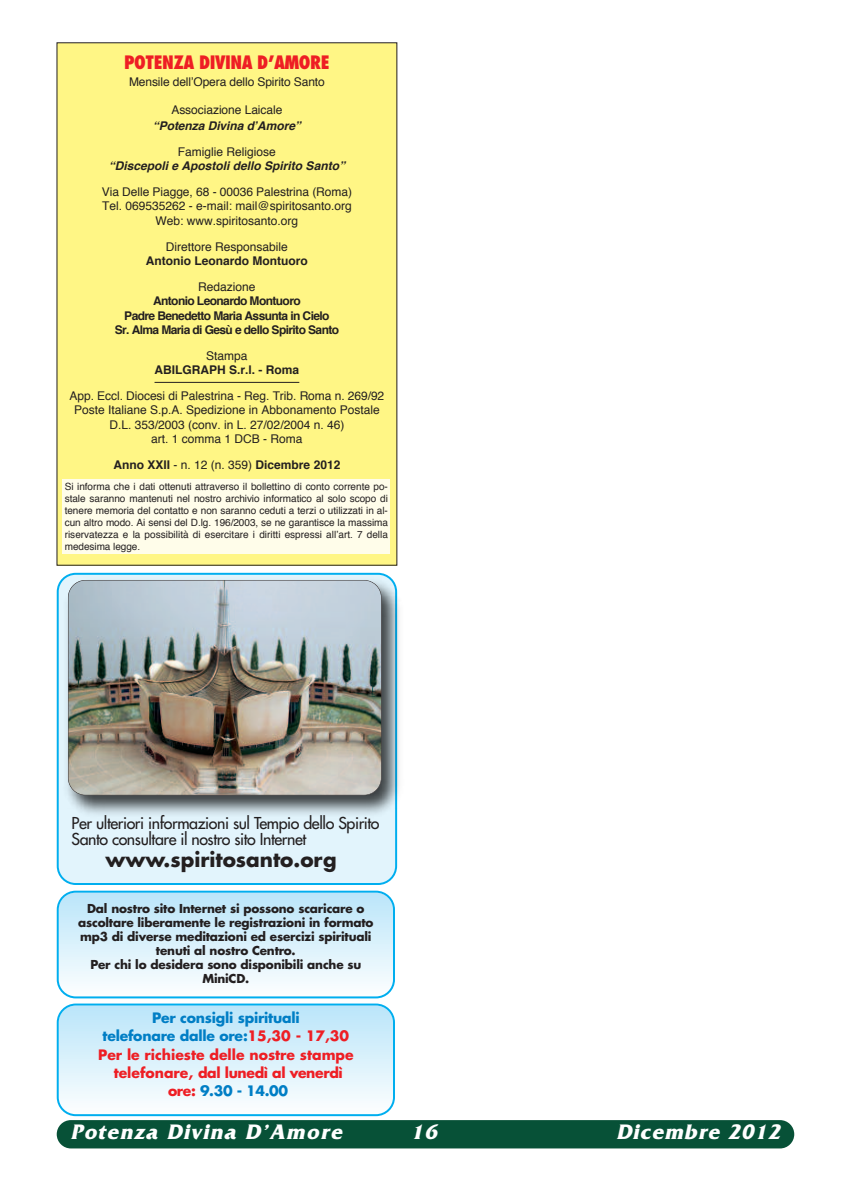
<style>
.page{position:relative;width:851px;height:1191px;background:#fff}
.page>*{position:absolute;margin:0;border:0;box-sizing:border-box;transform-origin:0 0}
.t1{font:italic 700 22px "Friz Quadrata";letter-spacing:.065em;color:#fff}
.t2{font:700 20px "Futura";color:#231f20}
.t3{font:800 condensed 18px "Futura";letter-spacing:-.025em;color:#ee1e24}
.t4{font:16px/16px "Futura";letter-spacing:-.025em;color:#231f20}
.t5{font:700 14px/18.2px "Futura";letter-spacing:-.015em;color:#ee1e24;text-align:center}
.t6{font:12px/14.4px "Helvetica";color:#231f20;text-align:center}
.t7{font:700 12px/14px "Futura";letter-spacing:-.015em;color:#231f20;text-align:center}
.t8{font:700 12px/14.4px "Helvetica";letter-spacing:-.05em;color:#231f20;text-align:center}
.t9{font:700 12px "Helvetica";color:#231f20}
.t10{font:italic 700 12px "Helvetica";color:#231f20}
.t11{font:10px/12px "Helvetica";color:#231f20;text-align:justify}
.s1{font-weight:400}
.s2{color:#007ec5}
</style>
<div class="page">
<div style="left:57px;top:43px;width:340px;height:522px;background:#fff685"></div>
<hr style="left:154px;top:382px;width:145px;height:1px;background:#231f20">
<div style="left:63px;top:479px;width:327px;height:75px;background:#fffdea"></div>
<div style="left:57px;top:1120px;width:737px;height:28px;background:#075137;border-radius:14px"></div>
<svg style="left:57px;top:890px;width:338px;height:226px"></svg>
<svg style="left:57px;top:583px;width:340px;height:302px;background:#d5f0fb"></svg>
<img style="left:59px;top:572px;width:340px;height:248px">
<img style="left:69px;top:580px;width:312px;height:215px;border-radius:17px">
<div style="left:68px;top:580px;width:313px;height:215px;border:1px solid #231f20;border-radius:18px"></div>
<h3 class="t3" style="left:124px;top:55px;width:207px">POTENZA DIVINA D’AMORE</h3>
<p class="t6" style="left:129px;top:76px;width:197px">Mensile dell’Opera dello Spirito Santo</p>
<p class="t6" style="left:171px;top:104px;width:112px">Associazione Laicale</p>
<p class="t10" style="left:153px;top:121px;width:152px">“Potenza Divina d’Amore”</p>
<p class="t6" style="left:178px;top:145px;width:100px">Famiglie Religiose</p>
<p class="t10" style="left:109px;top:161px;width:240px">“Discepoli e Apostoli dello Spirito Santo”</p>
<p class="t6" style="left:102px;top:186px;width:252px">Via Delle Piagge, 68 - 00036 Palestrina (Roma)<br>Tel. 069535262 - e-mail: mail@spiritosanto.org<br>Web: www.spiritosanto.org</p>
<p class="t6" style="left:166px;top:240px;width:124px">Direttore Responsabile</p>
<p class="t9" style="left:146px;top:256px;width:163px">Antonio Leonardo Montuoro</p>
<p class="t6" style="left:198px;top:280px;width:59px">Redazione</p>
<p class="t8" style="left:115px;top:295px;width:226px">Antonio Leonardo Montuoro<br>Padre Benedetto Maria Assunta in Cielo<br>Sr. Alma Maria di Gesù e dello Spirito Santo</p>
<p class="t6" style="left:206px;top:349px;width:43px">Stampa</p>
<p class="t9" style="left:154px;top:365px;width:146px">ABILGRAPH S.r.l. - Roma</p>
<p class="t6" style="left:69px;top:389px;width:316px">App. Eccl. Diocesi di Palestrina - Reg. Trib. Roma n. 269/92<br>Poste Italiane S.p.A. Spedizione in Abbonamento Postale D.L. 353/2003 (conv. in L. 27/02/2004 n. 46)<br>art. 1 comma 1 DCB - Roma</p>
<p class="t9" style="left:113px;top:459px;width:228px">Anno XXII <span class="s1">- n. 12 (n. 359)</span> Dicembre 2012</p>
<p class="t11" style="left:65px;top:481px;width:325px">Si informa che i dati ottenuti attraverso il bollettino di conto corrente po&shy;stale saranno mantenuti nel nostro archivio informatico al solo scopo di tenere memoria del contatto e non saranno ceduti a terzi o utilizzati in al&shy;cun altro modo. Ai sensi del D.lg. 196/2003, se ne garantisce la massima riservatezza e la possibilità di esercitare i diritti espressi all’art. 7 della medesima legge.</p>
<h3 class="t4" style="left:71px;top:816px;width:309px">Per ulteriori informazioni sul Tempio dello Spirito<br>Santo consultare il nostro sito Internet</h3>
<h2 class="t2" style="left:106px;top:850px;width:232px">www.spiritosanto.org</h2>
<p class="t7" style="left:78px;top:902px;width:297px">Dal nostro sito Internet si possono scaricare o ascoltare liberamente le registrazioni in formato mp3 di diverse meditazioni ed esercizi spirituali tenuti al nostro Centro.<br>Per chi lo desidera sono disponibili anche su MiniCD.</p>
<p class="t5" style="left:98px;top:1010px;width:257px"><span class="s2">Per consigli spirituali<br>telefonare dalle ore:</span>15,30 - 17,30<br>Per le richieste delle nostre stampe telefonare, dal lunedì al venerdì ore: <span class="s2">9.30 - 14.00</span></p>
<h1 class="t1" style="left:71px;top:1118px;width:276px">Potenza Divina D’Amore</h1>
<h1 class="t1" style="left:411px;top:1118px;width:31px">16</h1>
<h1 class="t1" style="left:616px;top:1118px;width:168px">Dicembre 2012</h1>
</div>
